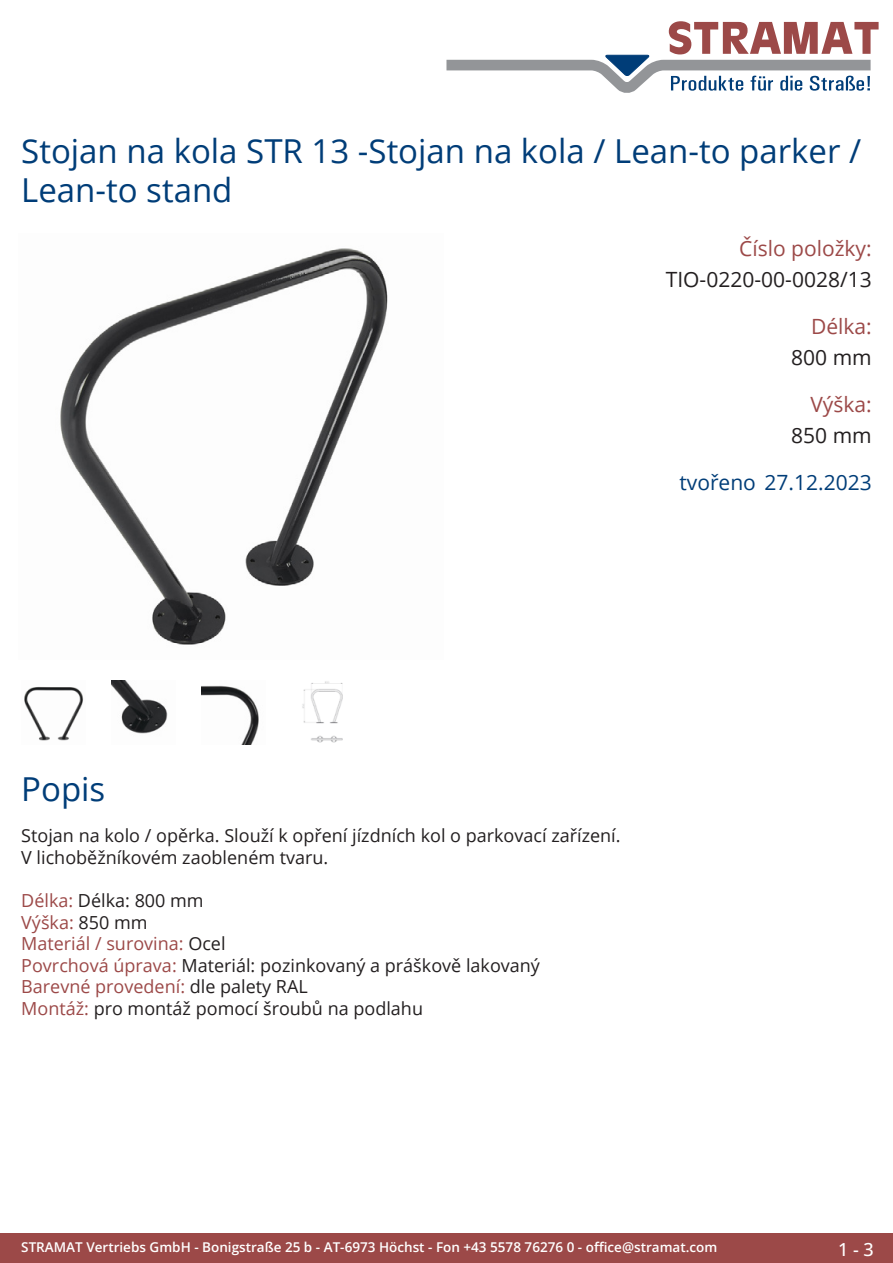
<style>
.page{position:relative;width:893px;height:1263px;background:#fff}
.page>*{position:absolute;margin:0;border:0;box-sizing:border-box;transform-origin:0 0}
.Produkttitel{font:33px/39.6px "Open Sans";color:#003d78}
.TechDaten_Inhalt{font:21px "Open Sans";color:#231f20}
.TechDaten_Überschrif{font:21px "Open Sans";color:#9c4948}
.Erstellungsdatum{font:21px "Open Sans";color:#003d78}
.Beschreibung_Text{font:18px/21.6px "Open Sans";color:#231f20}
.t1{font:500 18px "Open Sans";color:#fff}
.t2{font:600 13.5px "Open Sans";color:#fff}
.s1{color:#9c4948}
</style>
<div class="page">
<div style="left:0;top:1233px;width:893px;height:30px;background:#9c4948"></div>
<svg style="left:446px;top:21px;width:433px;height:72px"></svg>
<img style="left:60px;top:248px;width:328px;height:397px">
<img style="left:24px;top:687px;width:59px;height:54px">
<img style="left:112px;top:680px;width:56px;height:54px">
<img style="left:202px;top:685px;width:57px;height:59px">
<img style="left:302px;top:681px;width:41px;height:62px">
<p class="Produkttitel" style="left:21px;top:130px;width:841px">Stojan na kola STR 13 -Stojan na kola / Lean-to parker /<br>Lean-to stand</p>
<p class="TechDaten_Überschrif" style="left:739px;top:234px;width:134px">Číslo položky:</p>
<p class="TechDaten_Inhalt" style="left:666px;top:265px;width:207px">TIO-0220-00-0028/13</p>
<p class="TechDaten_Überschrif" style="left:811px;top:312px;width:62px">Délka:</p>
<p class="TechDaten_Inhalt" style="left:791px;top:343px;width:82px">800 mm</p>
<p class="TechDaten_Überschrif" style="left:810px;top:390px;width:63px">Výška:</p>
<p class="TechDaten_Inhalt" style="left:791px;top:421px;width:82px">850 mm</p>
<p class="Erstellungsdatum" style="left:679px;top:468px;width:194px">tvořeno 27.12.2023</p>
<p class="Produkttitel" style="left:21px;top:768px;width:86px">Popis</p>
<p class="Beschreibung_Text" style="left:21px;top:824px;width:601px">Stojan na kolo / opěrka. Slouží k opření jízdních kol o parkovací zařízení.<br>V lichoběžníkovém zaobleném tvaru.</p>
<p class="Beschreibung_Text" style="left:21px;top:889px;width:520px"><span class="s1">Délka:</span> Délka: 800 mm<br><span class="s1">Výška:</span> 850 mm<br><span class="s1">Materiál / surovina:</span> Ocel<br><span class="s1">Povrchová úprava:</span> Materiál: pozinkovaný a práškově lakovaný <span class="s1">Barevné provedení:</span> dle palety RAL<br><span class="s1">Montáž:</span> pro montáž pomocí šroubů na podlahu</p>
<p class="t2" style="left:21px;top:1238px;width:698px">STRAMAT Vertriebs GmbH - Bonigstraße 25 b - AT-6973 Höchst - Fon +43 5578 76276 0 - office@stramat.com</p>
<p class="t1" style="left:838px;top:1237px;width:37px">1 - 3</p>
</div>
